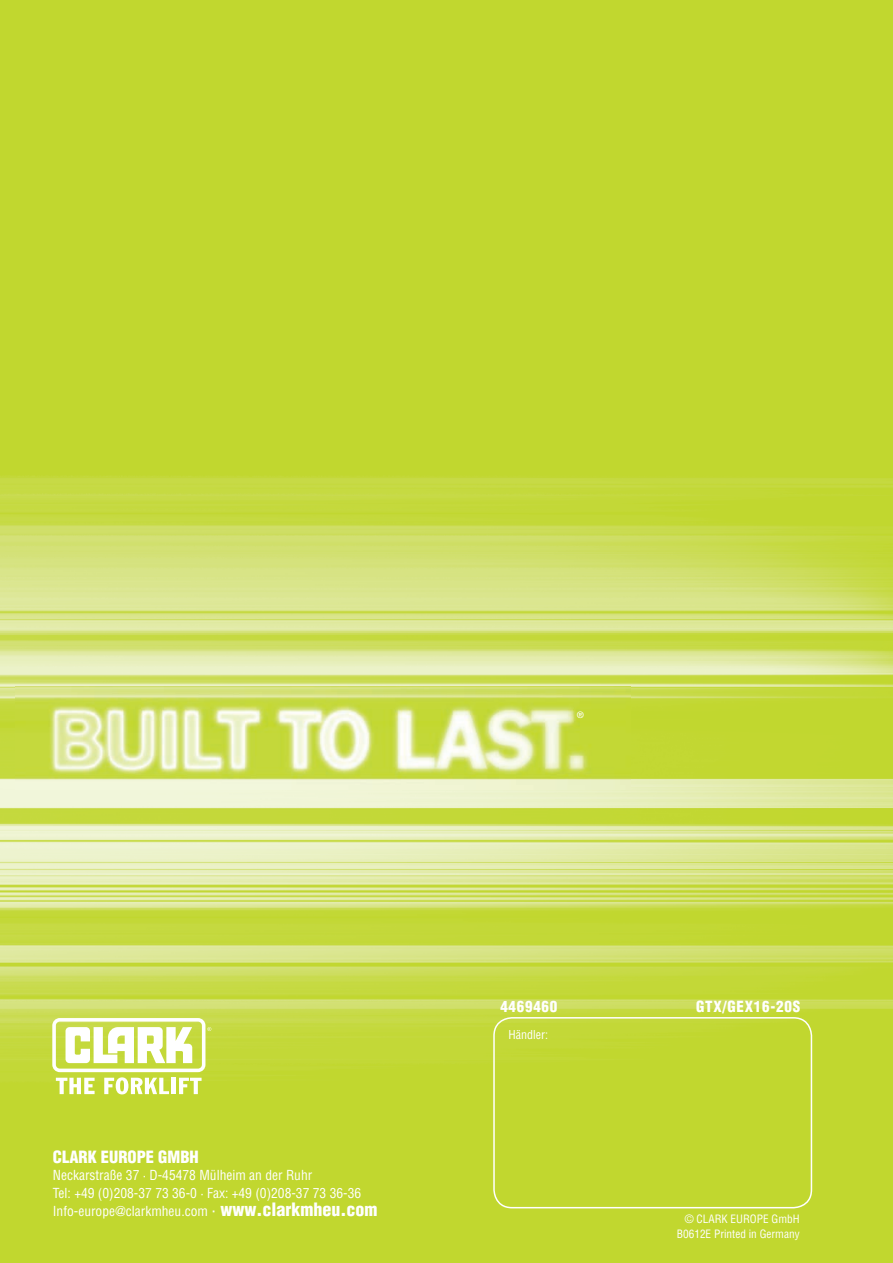
<style>
.page{position:relative;width:893px;height:1263px;background:#fff}
.page>*{position:absolute;margin:0;border:0;box-sizing:border-box;transform-origin:0 0}
.t1{font:900 condensed 16.5px "Helvetica";color:#fff}
.t2{font:900 condensed 15px "Helvetica";letter-spacing:.05em;color:#fff}
.t3{font:condensed 13.5px/18px "Helvetica";color:#fff}
.t4{font:condensed 12px "Helvetica";color:#fff}
.t5{font:condensed 11.25px/15px "Helvetica";color:#fff;text-align:right}
.t6{font:500 9px "Helvetica Neue";color:#fff}
.s1{font-size:18px}
.s2{font-weight:900;font-size:18px}
</style>
<div class="page">
<img style="left:0;top:0;width:893px;height:1263px">
<svg style="left:52px;top:1018px;width:159px;height:76px"></svg>
<img style="left:15px;top:687px;width:615px;height:102px">
<div style="left:493px;top:1017px;width:319px;height:191px;border:2px solid #fff;border-radius:18px"></div>
<p class="t1" style="left:53px;top:1147px;width:147px">CLARK EUROPE GMBH</p>
<p class="t3" style="left:53px;top:1166px;width:326px">Neckarstraße 37 · D-45478 Mülheim an der Ruhr<br>Tel: +49 (0)208-37 73 36-0 · Fax: +49 (0)208-37 73 36-36<br>Info-europe@clarkmheu.com <span class="s1">·</span> <span class="s2">www.clarkmheu.com</span></p>
<p class="t6" style="left:577px;top:709px;width:9px">®</p>
<p class="t2" style="left:500px;top:997px;width:58px">4469460</p>
<p class="t2" style="left:696px;top:997px;width:106px">GTX/GEX16-20S</p>
<p class="t4" style="left:509px;top:1027px;width:41px">Händler:</p>
<p class="t5" style="left:677px;top:1211px;width:124px">© CLARK EUROPE GmbH<br>B0612E Printed in Germany</p>
</div>
